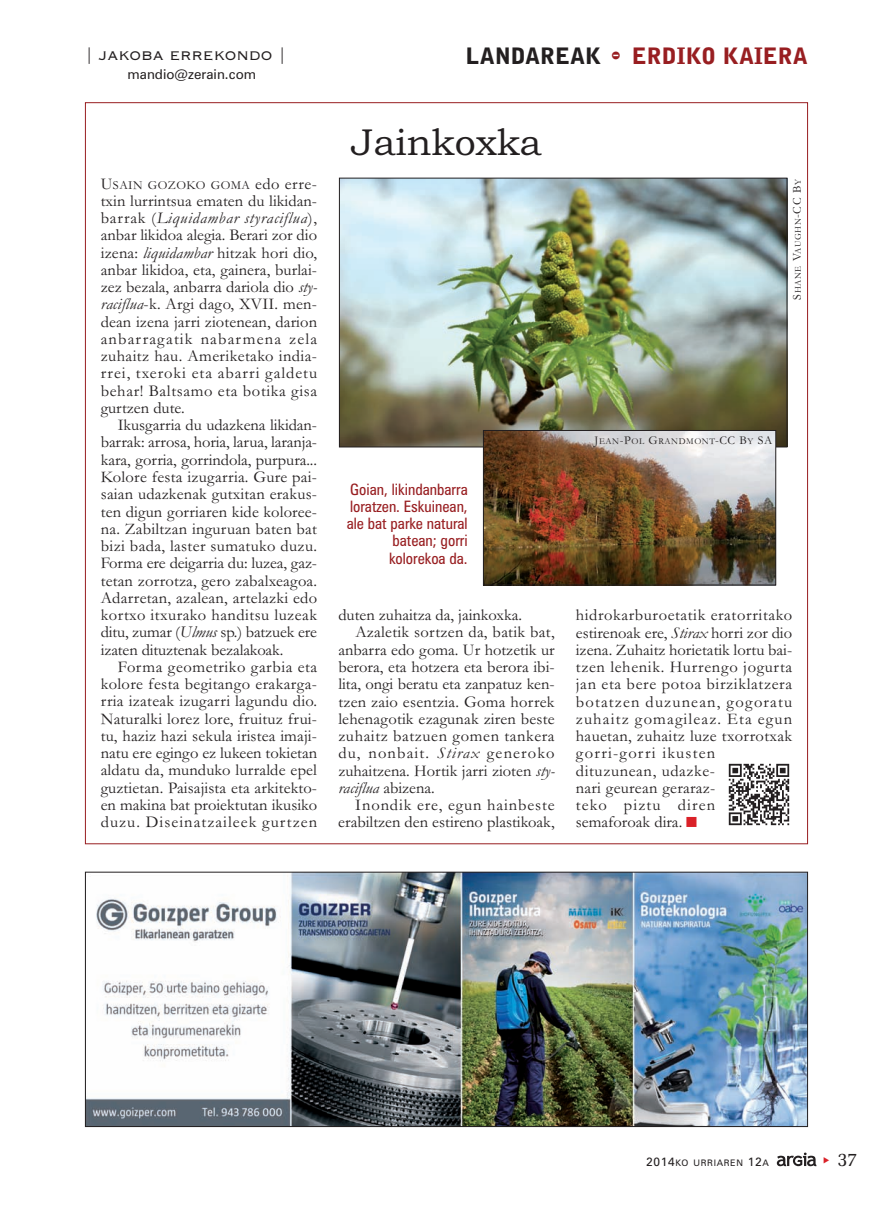
<style>
.page{position:relative;width:893px;height:1212px;background:#fff}
.page>*{position:absolute;margin:0;border:0;box-sizing:border-box;transform-origin:0 0}
.t1{font:37.5px "Bookman Old Style";color:#231f20}
.t2{font:900 22.5px "Bell Gothic Std";color:#981e21}
.t3{font:19.5px "Memoir";color:#231f20}
.t4{font:16.5px/17.2px "Garamond";letter-spacing:.015em;color:#231f20;text-align:justify}
.t5{font:16.5px/17.2px "Garamond";letter-spacing:.04em;color:#231f20}
.t6{font:16.5px "Garamond";letter-spacing:.035em;color:#231f20}
.t7{font:16.5px "Garamond";letter-spacing:.07em;color:#231f20}
.t8{font:16.5px "Garamond";letter-spacing:.055em;color:#231f20}
.t9{font:16.5px "Copperplate Gothic BT";color:#231f20}
.t10{font:italic 16.5px "Garamond";color:#231f20}
.t11{font:condensed 15.75px/17.2px "Zurich BT";color:#981e21;text-align:right}
.t12{font:13.5px "Zurich BT";color:#231f20}
.t13{font:12.3px "Garamond";letter-spacing:.04em;color:#231f20}
.t14{font:9px "Garamond";letter-spacing:.06em;color:#231f20}
.t15{font:9px "Zurich BT";letter-spacing:.075em;color:#231f20}
.s1{color:#231f20}
.s2{font-family:"Bodiac";font-weight:400}
.s3{font-size:16.5px}
.s4{font-style:italic}
.s5{font-size:12px}
.s6{font-style:normal}
.s7{color:#da2128}
</style>
<div class="page">
<svg style="left:777px;top:1152px;width:39px;height:14px"></svg>
<img style="left:341px;top:180px;width:444px;height:265px">
<img style="left:485px;top:432px;width:289px;height:151px">
<div style="left:483px;top:430px;width:293px;height:155px;border:1px solid #231f20"></div>
<img style="left:728px;top:763px;width:62px;height:63px">
<img style="left:87px;top:874px;width:719px;height:251px">
<div style="left:85px;top:872px;width:723px;height:255px;border:1px solid #231f20"></div>
<p class="t9" style="left:85px;top:44px;width:203px">| JAKOBA ERREKONDO |</p>
<h2 class="t2" style="left:466px;top:48px;width:343px"><span class="s1">LANDAREAK</span> <span class="s2">-</span> ERDIKO KAIERA</h2>
<p class="t12" style="left:128px;top:69px;width:130px">mandio@zerain.com</p>
<p class="t13" style="left:101px;top:180px;width:218px"><span class="s3">U</span>SAIN GOZOKO GOMA <span class="s3">edo erre-</span></p>
<p class="t4" style="left:101px;top:194px;width:218px">txin lurrintsua ematen du likidan&shy;barrak (<span class="s4">Liquidambar styraciflua</span>), anbar likidoa alegia. Berari zor dio izena: <span class="s4">liquidambar</span> hitzak hori dio, anbar likidoa, eta, gainera, burlai&shy;zez bezala, anbarra dariola dio <span class="s4">sty&shy;raciflua</span>-k. Argi dago, XVII. men&shy;dean izena jarri ziotenean, darion anbarragatik nabarmena zela zuhaitz hau. Ameriketako india&shy;rrei, txeroki eta abarri galdetu behar! Baltsamo eta botika gisa gurtzen dute.</p>
<p class="t4" style="left:101px;top:418px;width:218px;text-indent:17px">Ikusgarria du udazkena likidan&shy;barrak: arrosa, horia, larua, laranja&shy;kara, gorria, gorrindola, purpura...<br>Kolore festa izugarria. Gure pai&shy;saian udazkenak gutxitan erakus&shy;ten digun gorriaren kide koloree&shy;na. Zabiltzan inguruan baten bat bizi bada, laster sumatuko duzu.<br>Forma ere deigarria du: luzea, gaz&shy;tetan zorrotza, gero zabalxeagoa.<br>Adarretan, azalean, artelazki edo kortxo itxurako handitsu luzeak ditu, zumar (<span class="s4">Ulmus</span> sp.) batzuek ere izaten dituztenak bezalakoak.</p>
<p class="t4" style="left:101px;top:660px;width:218px;text-indent:17px">Forma geometriko garbia eta kolore festa begitango erakarga&shy;rria izateak izugarri lagundu dio.<br>Naturalki lorez lore, fruituz frui&shy;tu, haziz hazi sekula iristea imaji&shy;natu ere egingo ez lukeen tokietan aldatu da, munduko lurralde epel guztietan. Paisajista eta arkitekto&shy;en makina bat proiektutan ikusiko duzu. Diseinatzaileek gurtzen</p>
<h1 class="t1" style="left:351px;top:128px;width:192px">Jainkoxka</h1>
<p class="t14" style="left:795px;top:300px;width:122px;rotate:-90deg"><span class="s5">S</span>HANE <span class="s5">V</span>AUGHN<span class="s5">-CC B</span>Y</p>
<p class="t11" style="left:347px;top:482px;width:122px">Goian, likindanbarra loratzen. Eskuinean, ale bat parke natural batean; gorri kolorekoa da.</p>
<p class="t4" style="left:338px;top:608px;width:185px">duten zuhaitza da, jainkoxka.</p>
<p class="t4" style="left:355px;top:625px;width:201px">Azaletik sortzen da, batik bat,</p>
<p class="t4" style="left:338px;top:643px;width:218px">anbarra edo goma. Ur hotzetik ur</p>
<p class="t4" style="left:338px;top:660px;width:218px">berora, eta hotzera eta berora ibi-</p>
<p class="t4" style="left:338px;top:677px;width:218px">lita, ongi beratu eta zanpatuz ken-</p>
<p class="t4" style="left:338px;top:694px;width:218px">tzen zaio esentzia. Goma horrek</p>
<p class="t4" style="left:338px;top:712px;width:218px">lehenagotik ezagunak ziren beste</p>
<p class="t6" style="left:338px;top:730px;width:218px">zuhaitz batzuen gomen tankera</p>
<p class="t7" style="left:338px;top:747px;width:218px">du, nonbait. <span class="s4">Stirax</span> generoko</p>
<p class="t4" style="left:338px;top:764px;width:218px">zuhaitzena. Hortik jarri zioten <span class="s4">sty-</span></p>
<p class="t10" style="left:338px;top:782px;width:98px">raciflua <span class="s6">abizena.</span></p>
<p class="t8" style="left:355px;top:799px;width:201px">Inondik ere, egun hainbeste</p>
<p class="t4" style="left:338px;top:815px;width:218px">erabiltzen den estireno plastikoak,</p>
<p class="t14" style="left:595px;top:438px;width:179px"><span class="s5">J</span>EAN<span class="s5">-P</span>OL <span class="s5">G</span>RANDMONT<span class="s5">-CC B</span>Y <span class="s5">SA</span></p>
<p class="t5" style="left:576px;top:608px;width:218px">hidrokarburoetatik eratorritako estirenoak ere, <span class="s4">Stirax</span> horri zor dio izena. Zuhaitz horietatik lortu bai&shy;tzen lehenik. Hurrengo jogurta jan eta bere potoa birziklatzera botatzen duzunean, gogoratu zuhaitz gomagileaz. Eta egun hauetan, zuhaitz luze txorrotxak gorri-gorri ikusten dituzunean, udazke-<br>nari geurean geraraz-<br>teko piztu diren semaforoak dira. <span class="s7">■</span></p>
<p class="t15" style="left:646px;top:1160px;width:124px"><span class="s5">2014</span>KO URRIAREN <span class="s5">12</span>A</p>
<p class="t3" style="left:837px;top:1147px;width:22px">37</p>
</div>
